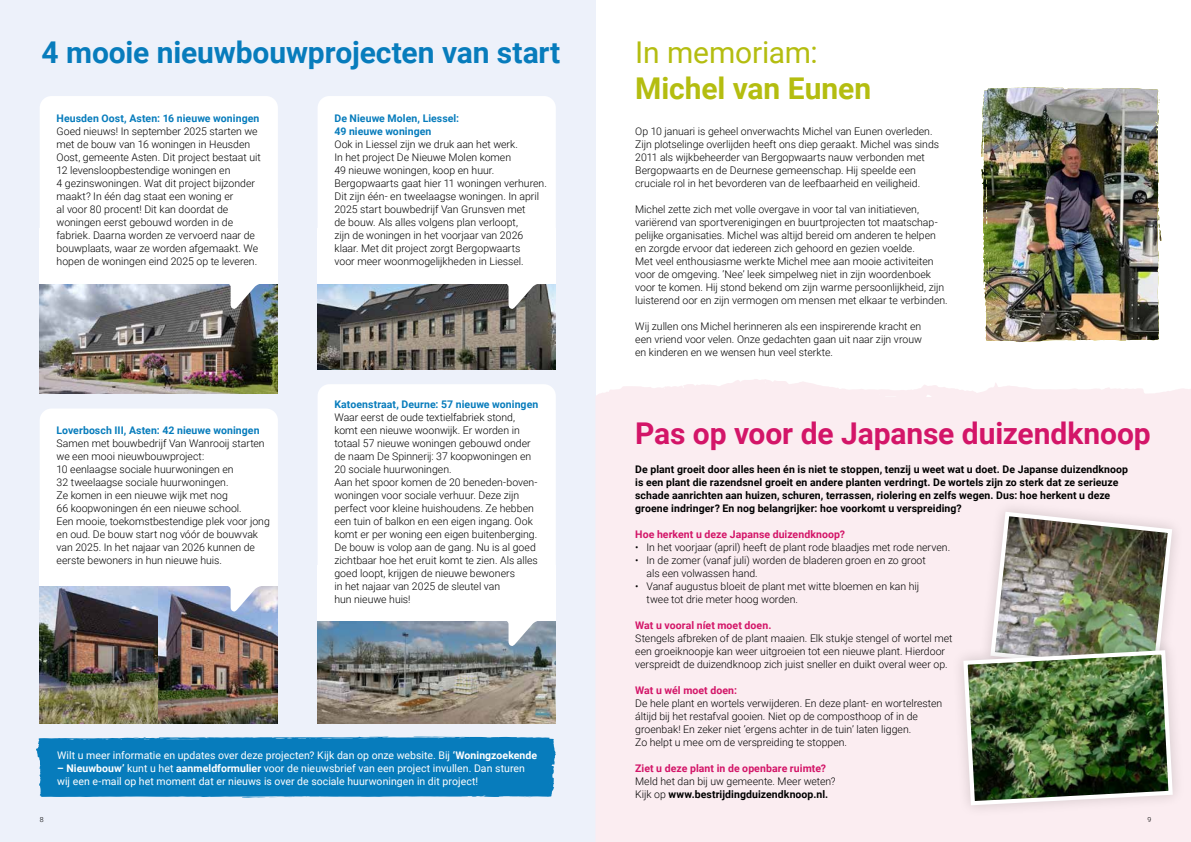
<style>
.page{position:relative;width:1191px;height:842px;background:#fff}
.page>*{position:absolute;margin:0;border:0;box-sizing:border-box;transform-origin:0 0}
.t1{font:700 30px "Roboto";letter-spacing:-.005em;color:#077cbc}
.t2{font:700 30px "Roboto";letter-spacing:-.005em;color:#d31568}
.t3{font:700 30px "Roboto";color:#b4bd10}
.t4{font:30px "Roboto";letter-spacing:-.005em;color:#b4bd10}
.t5{font:300 10.5px/13px "Roboto";color:#000}
.t6{font:700 10.5px/13px "Roboto";letter-spacing:.005em;color:#000}
.t7{font:10.5px/13px "Roboto";letter-spacing:.005em;color:#fff}
.t8{font:700 10.5px/13px "Roboto";letter-spacing:.005em;color:#077cbc}
.t9{font:700 10.5px "Roboto";letter-spacing:.005em;color:#d31568}
.t10{font:300 7px "Roboto";color:#000}
.s1{font-weight:700}
</style>
<div class="page">
<div style="left:0;top:0;width:595px;height:842px;background:#edf1fa"></div>
<div style="left:36px;top:737px;width:520px;height:61px;background:#077cbc"></div>
<div style="left:595px;top:379px;width:596px;height:463px;background:#fbedf1"></div>
<img style="left:40px;top:309px;width:238px;height:85px">
<img style="left:317px;top:646px;width:239px;height:77px">
<img style="left:317px;top:309px;width:239px;height:60px">
<img style="left:40px;top:612px;width:119px;height:111px">
<img style="left:159px;top:612px;width:119px;height:111px">
<svg style="left:40px;top:96px;width:238px;height:213px;background:#f0f1f3"></svg>
<svg style="left:317px;top:96px;width:239px;height:213px;background:#e9eaeb"></svg>
<svg style="left:317px;top:384px;width:239px;height:262px;background:#eff2f5"></svg>
<svg style="left:40px;top:409px;width:238px;height:203px;background:#edeff3"></svg>
<div style="left:977px;top:499px;width:207px;height:187px;background:#fbedf1"></div>
<img style="left:981px;top:87px;width:180px;height:255px">
<img style="left:981px;top:87px;width:48px;height:85px">
<div style="left:950px;top:637px;width:235px;height:181px;background:#fbedf1"></div>
<img style="left:961px;top:509px;width:213px;height:298px">
<div style="left:40px;top:228px;width:238px;height:55px;background:#fff"></div>
<div style="left:317px;top:228px;width:239px;height:55px;background:#fff"></div>
<div style="left:317px;top:565px;width:239px;height:55px;background:#fff"></div>
<div style="left:40px;top:530px;width:238px;height:56px;background:#fff"></div>
<h1 class="t1" style="left:42px;top:32px;width:520px">4 mooie nieuwbouwprojecten van start</h1>
<p class="t8" style="left:57px;top:111px;width:204px">Heusden Oost, Asten: 16 nieuwe woningen</p>
<p class="t5" style="left:57px;top:124px;width:206px">Goed nieuws! In september 2025 starten we met de bouw van 16 woningen in Heusden Oost, gemeente Asten. Dit project bestaat uit 12 levensloopbestendige woningen en<br>4 gezinswoningen. Wat dit project bijzonder maakt? In één dag staat een woning er<br>al voor 80 procent! Dit kan doordat de woningen eerst gebouwd worden in de fabriek. Daarna worden ze vervoerd naar de bouwplaats, waar ze worden afgemaakt. We hopen de woningen eind 2025 op te leveren.</p>
<p class="t8" style="left:57px;top:423px;width:204px">Loverbosch III, Asten: 42 nieuwe woningen</p>
<p class="t5" style="left:57px;top:436px;width:215px">Samen met bouwbedrijf Van Wanrooij starten we een mooi nieuwbouwproject:<br>10 eenlaagse sociale huurwoningen en<br>32 tweelaagse sociale huurwoningen.<br>Ze komen in een nieuwe wijk met nog<br>66 koopwoningen én een nieuwe school.<br>Een mooie, toekomstbestendige plek voor jong en oud. De bouw start nog vóór de bouwvak van 2025. In het najaar van 2026 kunnen de eerste bewoners in hun nieuwe huis.</p>
<p class="t8" style="left:334px;top:111px;width:126px">De Nieuwe Molen, Liessel:<br>49 nieuwe woningen</p>
<p class="t5" style="left:334px;top:137px;width:214px">Ook in Liessel zijn we druk aan het werk.<br>In het project De Nieuwe Molen komen<br>49 nieuwe woningen, koop en huur.<br>Bergopwaarts gaat hier 11 woningen verhuren.<br>Dit zijn één- en tweelaagse woningen. In april 2025 start bouwbedrijf Van Grunsven met<br>de bouw. Als alles volgens plan verloopt,<br>zijn de woningen in het voorjaar van 2026 klaar. Met dit project zorgt Bergopwaarts<br>voor meer woonmogelijkheden in Liessel.</p>
<p class="t8" style="left:334px;top:397px;width:205px">Katoenstraat, Deurne: 57 nieuwe woningen</p>
<p class="t5" style="left:334px;top:410px;width:205px">Waar eerst de oude textielfabriek stond, komt een nieuwe woonwijk. Er worden in totaal 57 nieuwe woningen gebouwd onder de naam De Spinnerij: 37 koopwoningen en 20 sociale huurwoningen.<br>Aan het spoor komen de 20 beneden-boven&shy;woningen voor sociale verhuur. Deze zijn perfect voor kleine huishoudens. Ze hebben een tuin of balkon en een eigen ingang. Ook komt er per woning een eigen buitenberging.<br>De bouw is volop aan de gang. Nu is al goed zichtbaar hoe het eruit komt te zien. Als alles goed loopt, krijgen de nieuwe bewoners<br>in het najaar van 2025 de sleutel van<br>hun nieuwe huis!</p>
<p class="t7" style="left:57px;top:748px;width:481px">Wilt u meer informatie en updates over deze projecten? Kijk dan op onze website. Bij <span class="s1">‘Woningzoekende</span></p>
<p class="t7" style="left:57px;top:761px;width:469px"><span class="s1">– Nieuwbouw’</span> kunt u het <span class="s1">aanmeldformulier</span> voor de nieuwsbrief van een project invullen. Dan sturen wij een e-mail op het moment dat er nieuws is over de sociale huurwoningen in dit project!</p>
<h1 class="t4" style="left:635px;top:31px;width:184px">In memoriam:</h1>
<h1 class="t3" style="left:635px;top:67px;width:237px">Michel van Eunen</h1>
<p class="t5" style="left:635px;top:124px;width:305px">Op 10 januari is geheel onverwachts Michel van Eunen overleden.<br>Zijn plotselinge overlijden heeft ons diep geraakt. Michel was sinds 2011 als wijkbeheerder van Bergopwaarts nauw verbonden met Bergopwaarts en de Deurnese gemeenschap. Hij speelde een cruciale rol in het bevorderen van de leefbaarheid en veiligheid.</p>
<p class="t5" style="left:635px;top:202px;width:314px">Michel zette zich met volle overgave in voor tal van initiatieven, variërend van sportverenigingen en buurtprojecten tot maatschap&shy;pelijke organisaties. Michel was altijd bereid om anderen te helpen en zorgde ervoor dat iedereen zich gehoord en gezien voelde.<br>Met veel enthousiasme werkte Michel mee aan mooie activiteiten voor de omgeving. ‘Nee’ leek simpelweg niet in zijn woordenboek voor te komen. Hij stond bekend om zijn warme persoonlijkheid, zijn luisterend oor en zijn vermogen om mensen met elkaar te verbinden.</p>
<p class="t5" style="left:635px;top:319px;width:288px;text-align:justify">Wij zullen ons Michel herinneren als een inspirerende kracht en een vriend voor velen. Onze gedachten gaan uit naar zijn vrouw en kinderen en we wensen hun veel sterkte.</p>
<h1 class="t2" style="left:635px;top:412px;width:517px">Pas op voor de Japanse duizendknoop</h1>
<p class="t6" style="left:635px;top:462px;width:494px">De plant groeit door alles heen én is niet te stoppen, tenzij u weet wat u doet. De Japanse duizendknoop is een plant die razendsnel groeit en andere planten verdringt. De wortels zijn zo sterk dat ze serieuze schade aanrichten aan huizen, schuren, terrassen, riolering en zelfs wegen. Dus: hoe herkent u deze groene indringer? En nog belangrijker: hoe voorkomt u verspreiding?</p>
<p class="t9" style="left:635px;top:527px;width:211px">Hoe herkent u deze Japanse duizendknoop?</p>
<p class="t5" style="left:635px;top:540px;width:316px">• In het voorjaar (april) heeft de plant rode blaadjes met rode nerven.</p>
<p class="t5" style="left:646px;top:553px;width:281px;text-indent:-11px">• In de zomer (vanaf juli) worden de bladeren groen en zo groot als een volwassen hand.</p>
<p class="t5" style="left:646px;top:579px;width:274px;text-indent:-11px">• Vanaf augustus bloeit de plant met witte bloemen en kan hij twee tot drie meter hoog worden.</p>
<p class="t9" style="left:635px;top:618px;width:138px">Wat u vooral níet moet doen.</p>
<p class="t5" style="left:635px;top:631px;width:319px">Stengels afbreken of de plant maaien. Elk stukje stengel of wortel met een groeiknoopje kan weer uitgroeien tot een nieuwe plant. Hierdoor verspreidt de duizendknoop zich juist sneller en duikt overal weer op.</p>
<p class="t9" style="left:635px;top:683px;width:103px">Wat u wél moet doen:</p>
<p class="t5" style="left:635px;top:696px;width:308px">De hele plant en wortels verwijderen. En deze plant- en wortelresten áltijd bij het restafval gooien. Niet op de composthoop of in de groenbak! En zeker niet ‘ergens achter in de tuin’ laten liggen.<br>Zo helpt u mee om de verspreiding te stoppen.</p>
<p class="t9" style="left:635px;top:761px;width:192px">Ziet u deze plant in de openbare ruimte?</p>
<p class="t5" style="left:635px;top:774px;width:202px">Meld het dan bij uw gemeente. Meer weten?<br>Kijk op <span class="s1">www.bestrijdingduizendknoop.nl.</span></p>
<p class="t10" style="left:40px;top:815px;width:5px">8</p>
<p class="t10" style="left:1147px;top:815px;width:5px">9</p>
</div>
